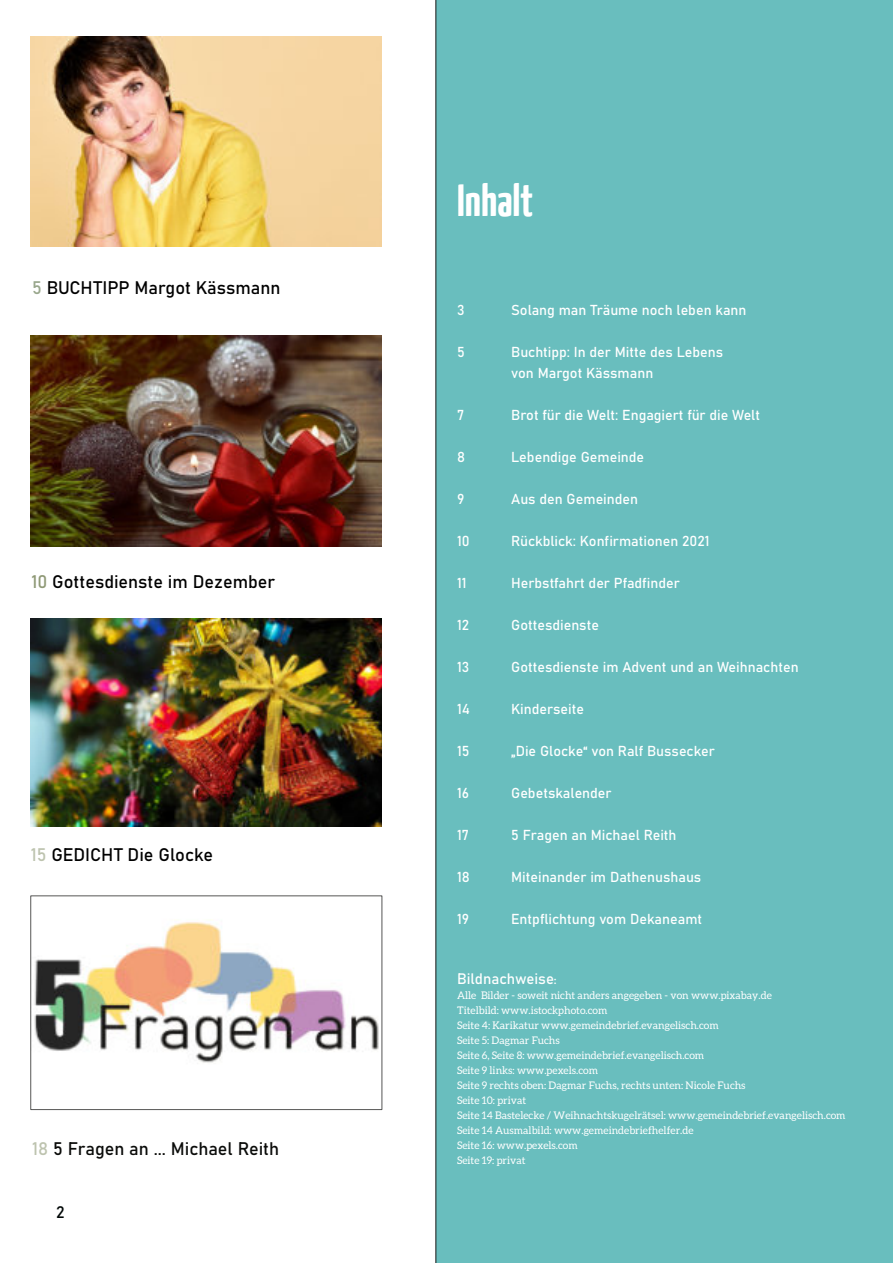
<style>
.page{position:relative;width:893px;height:1263px;background:#fff}
.page>*{position:absolute;margin:0;border:0;box-sizing:border-box;transform-origin:0 0}
.t1{font:700 45px "Yanone Kaffeesatz";color:#fff}
.t2{font:18px "Bahnschrift";color:#000}
.t3{font:18px "Bahnschrift";color:#0b0c0a}
.t4{font:16.5px "Bahnschrift";color:#000706}
.t5{font:15px "Bahnschrift";color:#fff}
.t6{font:14.25px/21px "Bahnschrift";color:#fff}
.t7{font:10.5px/15px "Aleo";color:#fff}
.s1{color:rgb(40 70 14/.47)}
.s2{color:#8f9976}
.s3{color:rgb(143 153 118/.59)}
.s4{font-family:"Aleo";font-weight:700;font-size:10.5px}
</style>
<div class="page">
<div style="left:436px;top:0;width:457px;height:1263px;background:#69bebe"></div>
<img style="left:31px;top:37px;width:351px;height:210px">
<img style="left:31px;top:335px;width:351px;height:211px">
<img style="left:34px;top:919px;width:345px;height:144px">
<div style="left:31px;top:896px;width:351px;height:214px;border:1px solid #565655"></div>
<img style="left:31px;top:618px;width:351px;height:208px">
<h2 class="t2" style="left:32px;top:280px;width:250px"><span class="s1">5</span> BUCHTIPP Margot Kässmann</h2>
<h2 class="t2" style="left:31px;top:574px;width:245px"><span class="s2">10</span> Gottesdienste im Dezember</h2>
<h2 class="t2" style="left:31px;top:847px;width:184px"><span class="s3">15</span> GEDICHT Die Glocke</h2>
<h2 class="t3" style="left:32px;top:1141px;width:249px"><span class="s3">18</span> 5 Fragen an ... Michael Reith</h2>
<h3 class="t4" style="left:56px;top:1205px;width:10px">2</h3>
<h1 class="t1" style="left:457px;top:183px;width:78px">Inhalt</h1>
<h3 class="t6" style="left:457px;top:300px;width:9px">3</h3>
<h3 class="t6" style="left:511px;top:300px;width:237px">Solang man Träume noch leben kann</h3>
<h3 class="t6" style="left:457px;top:342px;width:9px">5</h3>
<h3 class="t6" style="left:511px;top:342px;width:214px">Buchtipp: In der Mitte des Lebens von Margot Kässmann</h3>
<h3 class="t6" style="left:457px;top:405px;width:9px">7</h3>
<h3 class="t6" style="left:511px;top:405px;width:250px">Brot für die Welt: Engagiert für die Welt</h3>
<h3 class="t6" style="left:457px;top:447px;width:10px">8</h3>
<h3 class="t6" style="left:511px;top:447px;width:135px">Lebendige Gemeinde</h3>
<h3 class="t6" style="left:457px;top:489px;width:9px">9</h3>
<h3 class="t6" style="left:511px;top:489px;width:128px">Aus den Gemeinden</h3>
<h3 class="t6" style="left:457px;top:531px;width:14px">10</h3>
<h3 class="t6" style="left:511px;top:531px;width:200px">Rückblick: Konfirmationen 2021</h3>
<h3 class="t6" style="left:457px;top:573px;width:11px">11</h3>
<h3 class="t6" style="left:511px;top:573px;width:170px">Herbstfahrt der Pfadfinder</h3>
<h3 class="t6" style="left:457px;top:615px;width:14px">12</h3>
<h3 class="t6" style="left:511px;top:615px;width:89px">Gottesdienste</h3>
<h3 class="t6" style="left:457px;top:657px;width:14px">13</h3>
<h3 class="t6" style="left:511px;top:657px;width:289px">Gottesdienste im Advent und an Weihnachten</h3>
<h3 class="t6" style="left:457px;top:699px;width:14px">14</h3>
<h3 class="t6" style="left:511px;top:699px;width:74px">Kinderseite</h3>
<h3 class="t6" style="left:457px;top:741px;width:14px">15</h3>
<h3 class="t6" style="left:511px;top:741px;width:205px">„Die Glocke“ von Ralf Bussecker</h3>
<h3 class="t6" style="left:457px;top:783px;width:14px">16</h3>
<h3 class="t6" style="left:511px;top:783px;width:102px">Gebetskalender</h3>
<h3 class="t6" style="left:457px;top:825px;width:13px">17</h3>
<h3 class="t6" style="left:511px;top:825px;width:167px">5 Fragen an Michael Reith</h3>
<h3 class="t6" style="left:457px;top:867px;width:14px">18</h3>
<h3 class="t6" style="left:511px;top:867px;width:192px">Miteinander im Dathenushaus</h3>
<h3 class="t6" style="left:457px;top:909px;width:14px">19</h3>
<h3 class="t6" style="left:511px;top:909px;width:193px">Entpflichtung vom Dekaneamt</h3>
<h3 class="t5" style="left:457px;top:972px;width:101px">Bildnachweise<span class="s4">:</span></h3>
<p class="t7" style="left:457px;top:988px;width:390px">Alle Bilder - soweit nicht anders angegeben - von www.pixabay.de<br>Titelbild: www.istockphoto.com<br>Seite 4: Karikatur www.gemeindebrief.evangelisch.com<br>Seite 5: Dagmar Fuchs<br>Seite 6, Seite 8: www.gemeindebrief.evangelisch.com<br>Seite 9 links: www.pexels.com<br>Seite 9 rechts oben: Dagmar Fuchs, rechts unten: Nicole Fuchs<br>Seite 10: privat<br>Seite 14 Bastelecke / Weihnachtskugelrätsel: www.gemeindebrief.evangelisch.com Seite 14 Ausmalbild: www.gemeindebriefhelfer.de<br>Seite 16: www.pexels.com<br>Seite 19: privat</p>
</div>
